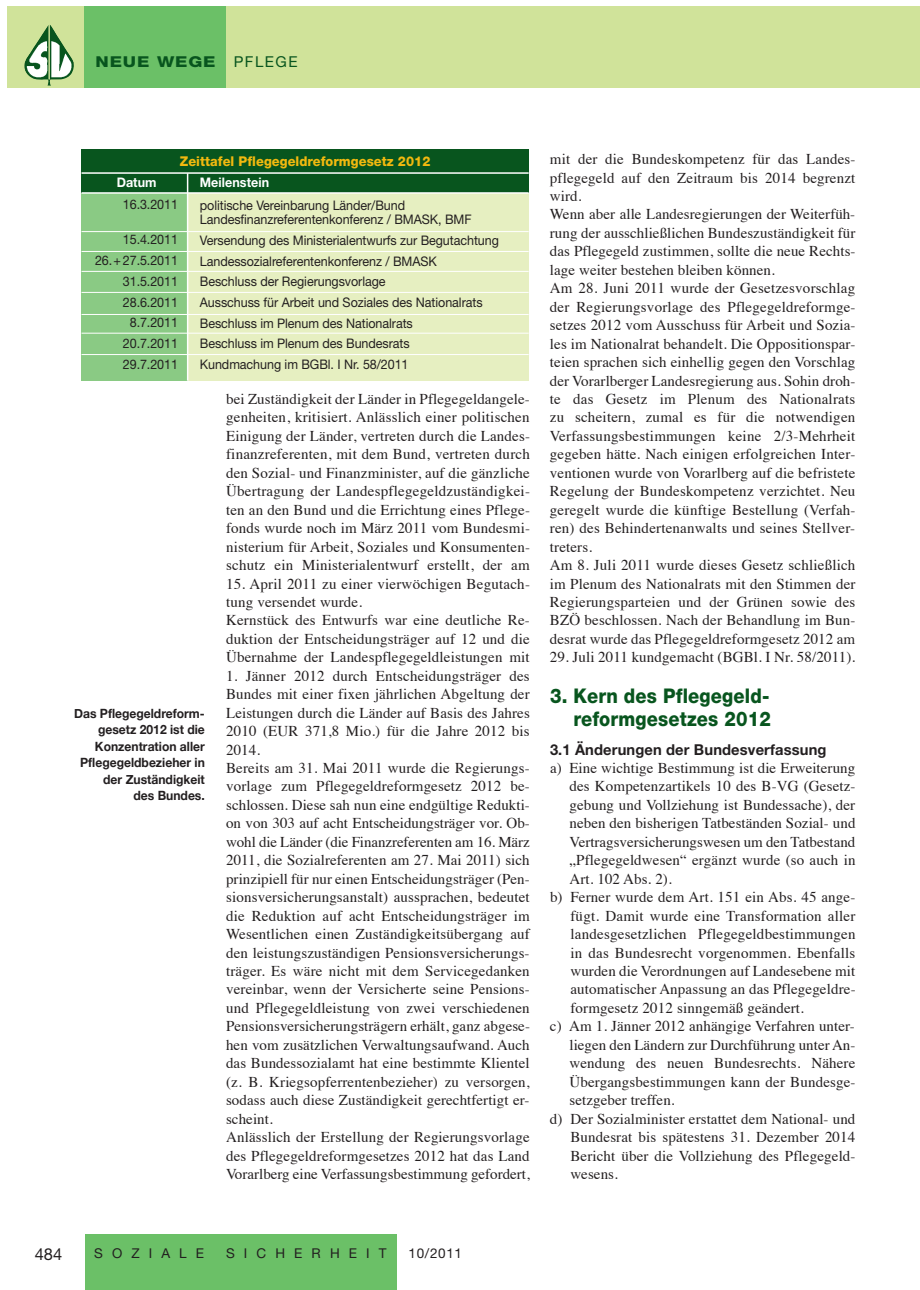
<style>
.page{position:relative;width:920px;height:1290px;background:#fff}
.page>*{position:absolute;margin:0;border:0;box-sizing:border-box;transform-origin:0 0}
.t1{font:800 20.25px/22.5px "Helvetica Neue";letter-spacing:.01em;color:#08551e;text-align:right;scale:.9 1}
.t2{font:16.5px "Helvetica Neue";color:#231f20}
.t3{font:15px/18.5px "Times";letter-spacing:.01em;color:#231f20}
.t4{font:700 15px "Helvetica Neue";letter-spacing:.01em;color:#231f20}
.t5{font:800 15px "Helvetica Neue";letter-spacing:.05em;color:#08551e;scale:1.2 1}
.t6{font:800 13.5px "Helvetica Neue";letter-spacing:.005em;color:#f2b90f;scale:.95 1}
.t7{font:13.5px "Helvetica Neue";letter-spacing:.675em;color:#231f20}
.t8{font:13.2px/20.9px "Helvetica Neue";letter-spacing:-.005em;color:#231f20;scale:.95 1}
.t9{font:700 13.2px "Helvetica Neue";letter-spacing:.005em;color:#fff;scale:.95 1}
.t10{font:700 12.75px/16.5px "Helvetica Neue";color:#231f20;text-align:right;scale:.95 1}
.s1{font-weight:400}
</style>
<div class="page">
<div style="left:906px;top:7px;width:14px;height:81px;background:#d0e39a"></div>
<div style="left:7px;top:7px;width:900px;height:81px;background:#d0e39a"></div>
<div style="left:85px;top:7px;width:141px;height:81px;background:#6bc067"></div>
<div style="left:85px;top:1234px;width:311px;height:56px;background:#6bc067"></div>
<img style="left:24px;top:25px;width:50px;height:61px">
<div style="left:82px;top:183px;width:447px;height:198px;background:#e6efc1"></div>
<div style="left:82px;top:184px;width:106px;height:197px;background:#8aca84"></div>
<div style="left:82px;top:150px;width:447px;height:43px;background:#08551e"></div>
<hr style="left:82px;top:192px;width:447px;height:2px;background:#fff">
<hr style="left:82px;top:172px;width:447px;height:2px;background:#fff">
<hr style="left:82px;top:231px;width:447px;height:1px;background:#fff">
<hr style="left:82px;top:251px;width:447px;height:1px;background:#fff">
<hr style="left:82px;top:292px;width:447px;height:1px;background:#fff">
<hr style="left:82px;top:271px;width:447px;height:1px;background:#fff">
<hr style="left:82px;top:333px;width:447px;height:1px;background:#fff">
<hr style="left:82px;top:314px;width:447px;height:1px;background:#fff">
<hr style="left:82px;top:354px;width:447px;height:1px;background:#fff">
<hr style="left:187px;top:173px;width:1px;height:208px;background:#fff">
<p class="t5" style="left:96px;top:56px;width:170px">NEUE WEGE <span class="s1">PFLEGE</span></p>
<p class="t6" style="left:180px;top:156px;width:265px">Zeittafel Pflegegeldreformgesetz 2012</p>
<p class="t9" style="left:117px;top:178px;width:44px">Datum</p>
<p class="t8" style="left:123px;top:195px;width:60px">16.3.2011</p>
<p class="t8" style="left:95px;top:230px;width:89px;text-align:right">15.4.2011<br>26.+27.5.2011<br>31.5.2011<br>28.6.2011<br>8.7.2011<br>20.7.2011<br>29.7.2011</p>
<p class="t9" style="left:200px;top:178px;width:74px">Meilenstein</p>
<p class="t8" style="left:200px;top:200px;width:288px;line-height:14.2px">politische Vereinbarung Länder/Bund<br>Landesfinanzreferentenkonferenz / BMASK, BMF</p>
<p class="t8" style="left:200px;top:231px;width:316px">Versendung des Ministerialentwurfs zur Begutachtung Landessozialreferentenkonferenz / BMASK<br>Beschluss der Regierungsvorlage<br>Ausschuss für Arbeit und Soziales des Nationalrats Beschluss im Plenum des Nationalrats<br>Beschluss im Plenum des Bundesrats<br>Kundmachung im BGBl. I Nr. 58/2011</p>
<p class="t10" style="left:74px;top:704px;width:139px">Das Pflegegeldreform&shy;gesetz 2012 ist die<br>Konzentration aller<br>Pflegegeldbezieher in der Zuständigkeit<br>des Bundes.</p>
<p class="t3" style="left:226px;top:391px;width:305px;text-align:justify">bei Zuständigkeit der Länder in Pflegegeldangele&shy;genheiten, kritisiert. Anlässlich einer politischen Einigung der Länder, vertreten durch die Landes&shy;finanzreferenten, mit dem Bund, vertreten durch den Sozial- und Finanzminister, auf die gänzliche Übertragung der Landespflegegeldzuständigkei&shy;ten an den Bund und die Errichtung eines Pflege&shy;fonds wurde noch im März 2011 vom Bundesmi&shy;nisterium für Arbeit, Soziales und Konsumenten&shy;schutz ein Ministerialentwurf erstellt, der am</p>
<p class="t3" style="left:226px;top:575px;width:305px">15. April 2011 zu einer vierwöchigen Begutach&shy;tung versendet wurde.<br>Kernstück des Entwurfs war eine deutliche Re&shy;duktion der Entscheidungsträger auf 12 und die Übernahme der Landespflegegeldleistungen mit</p>
<p class="t3" style="left:226px;top:668px;width:306px">1. Jänner 2012 durch Entscheidungsträger des Bundes mit einer fixen jährlichen Abgeltung der Leistungen durch die Länder auf Basis des Jahres 2010 (EUR 371,8 Mio.) für die Jahre 2012 bis 2014.<br>Bereits am 31. Mai 2011 wurde die Regierungs&shy;vorlage zum Pflegegeldreformgesetz 2012 be&shy;schlossen. Diese sah nun eine endgültige Redukti&shy;on von 303 auf acht Entscheidungsträger vor. Ob&shy;wohl die Länder (die Finanzreferenten am 16. März 2011, die Sozialreferenten am 27. Mai 2011) sich prinzipiell für nur einen Entscheidungsträger (Pen&shy;sionsversicherungsanstalt) aussprachen, bedeutet die Reduktion auf acht Entscheidungsträger im Wesentlichen einen Zuständigkeitsübergang auf den leistungszuständigen Pensionsversicherungs&shy;träger. Es wäre nicht mit dem Servicegedanken vereinbar, wenn der Versicherte seine Pensions&shy;und Pflegegeldleistung von zwei verschiedenen Pensionsversicherungsträgern erhält, ganz abgese&shy;hen vom zusätzlichen Verwaltungsaufwand. Auch das Bundessozialamt hat eine bestimmte Klientel (z. B. Kriegsopferrentenbezieher) zu versorgen, sodass auch diese Zuständigkeit gerechtfertigt er&shy;scheint.<br>Anlässlich der Erstellung der Regierungsvorlage des Pflegegeldreformgesetzes 2012 hat das Land Vorarlberg eine Verfassungsbestimmung gefordert,</p>
<p class="t3" style="left:550px;top:151px;width:307px">mit der die Bundeskompetenz für das Landes&shy;pflegegeld auf den Zeitraum bis 2014 begrenzt wird.<br>Wenn aber alle Landesregierungen der Weiterfüh&shy;rung der ausschließlichen Bundeszuständigkeit für das Pflegegeld zustimmen, sollte die neue Rechts&shy;lage weiter bestehen bleiben können.<br>Am 28. Juni 2011 wurde der Gesetzesvorschlag der Regierungsvorlage des Pflegegeldreformge&shy;setzes 2012 vom Ausschuss für Arbeit und Sozia&shy;les im Nationalrat behandelt. Die Oppositionspar&shy;teien sprachen sich einhellig gegen den Vorschlag der Vorarlberger Landesregierung aus. Sohin droh&shy;te das Gesetz im Plenum des Nationalrats zu scheitern, zumal es für die notwendigen Verfassungsbestimmungen keine 2/3-Mehrheit gegeben hätte. Nach einigen erfolgreichen Inter&shy;ventionen wurde von Vorarlberg auf die befristete Regelung der Bundeskompetenz verzichtet. Neu geregelt wurde die künftige Bestellung (Verfah&shy;ren) des Behindertenanwalts und seines Stellver&shy;treters.<br>Am 8. Juli 2011 wurde dieses Gesetz schließlich im Plenum des Nationalrats mit den Stimmen der Regierungsparteien und der Grünen sowie des BZÖ beschlossen. Nach der Behandlung im Bun&shy;desrat wurde das Pflegegeldreformgesetz 2012 am</p>
<p class="t3" style="left:550px;top:649px;width:307px">29. Juli 2011 kundgemacht (BGBl. I Nr. 58/2011).</p>
<h1 class="t1" style="left:550px;top:686px;width:247px">3. Kern des Pflegegeld&shy;reformgesetzes 2012</h1>
<p class="t4" style="left:550px;top:744px;width:278px">3.1 Änderungen der Bundesverfassung</p>
<p class="t3" style="left:550px;top:760px;width:307px">a) Eine wichtige Bestimmung ist die Erweiterung</p>
<p class="t3" style="left:569px;top:778px;width:288px">des Kompetenzartikels 10 des B-VG (Gesetz-</p>
<p class="t3" style="left:569px;top:797px;width:287px">gebung und Vollziehung ist Bundessache), der</p>
<p class="t3" style="left:569px;top:815px;width:287px">neben den bisherigen Tatbeständen Sozial- und</p>
<p class="t3" style="left:569px;top:834px;width:287px">Vertragsversicherungswesen um den Tatbestand</p>
<p class="t3" style="left:569px;top:852px;width:287px">„Pflegegeldwesen“ ergänzt wurde (so auch in</p>
<p class="t3" style="left:569px;top:871px;width:104px">Art. 102 Abs. 2).</p>
<p class="t3" style="left:550px;top:889px;width:307px">b) Ferner wurde dem Art. 151 ein Abs. 45 ange-</p>
<p class="t3" style="left:570px;top:908px;width:287px">fügt. Damit wurde eine Transformation aller</p>
<p class="t3" style="left:570px;top:926px;width:287px">landesgesetzlichen Pflegegeldbestimmungen</p>
<p class="t3" style="left:570px;top:944px;width:286px">in das Bundesrecht vorgenommen. Ebenfalls</p>
<p class="t3" style="left:570px;top:963px;width:286px">wurden die Verordnungen auf Landesebene mit</p>
<p class="t3" style="left:570px;top:981px;width:287px">automatischer Anpassung an das Pflegegeldre-</p>
<p class="t3" style="left:570px;top:1000px;width:235px">formgesetz 2012 sinngemäß geändert.</p>
<p class="t3" style="left:550px;top:1018px;width:306px">c) Am 1. Jänner 2012 anhängige Verfahren unter-</p>
<p class="t3" style="left:569px;top:1037px;width:287px">liegen den Ländern zur Durchführung unter An-</p>
<p class="t3" style="left:569px;top:1055px;width:287px">wendung des neuen Bundesrechts. Nähere</p>
<p class="t3" style="left:569px;top:1074px;width:288px">Übergangsbestimmungen kann der Bundesge-</p>
<p class="t3" style="left:569px;top:1092px;width:107px">setzgeber treffen.</p>
<p class="t3" style="left:550px;top:1111px;width:307px">d) Der Sozialminister erstattet dem National- und</p>
<p class="t3" style="left:570px;top:1129px;width:287px">Bundesrat bis spätestens 31. Dezember 2014</p>
<p class="t3" style="left:570px;top:1147px;width:287px">Bericht über die Vollziehung des Pflegegeld-</p>
<p class="t3" style="left:570px;top:1166px;width:49px">wesens.</p>
<p class="t2" style="left:35px;top:1248px;width:29px">484</p>
<p class="t7" style="left:94px;top:1248px;width:111px">SOZIALE</p>
<p class="t7" style="left:226px;top:1248px;width:162px">SICHERHEIT</p>
<p class="t7" style="left:408px;top:1248px;width:55px">10/2011</p>
</div>
